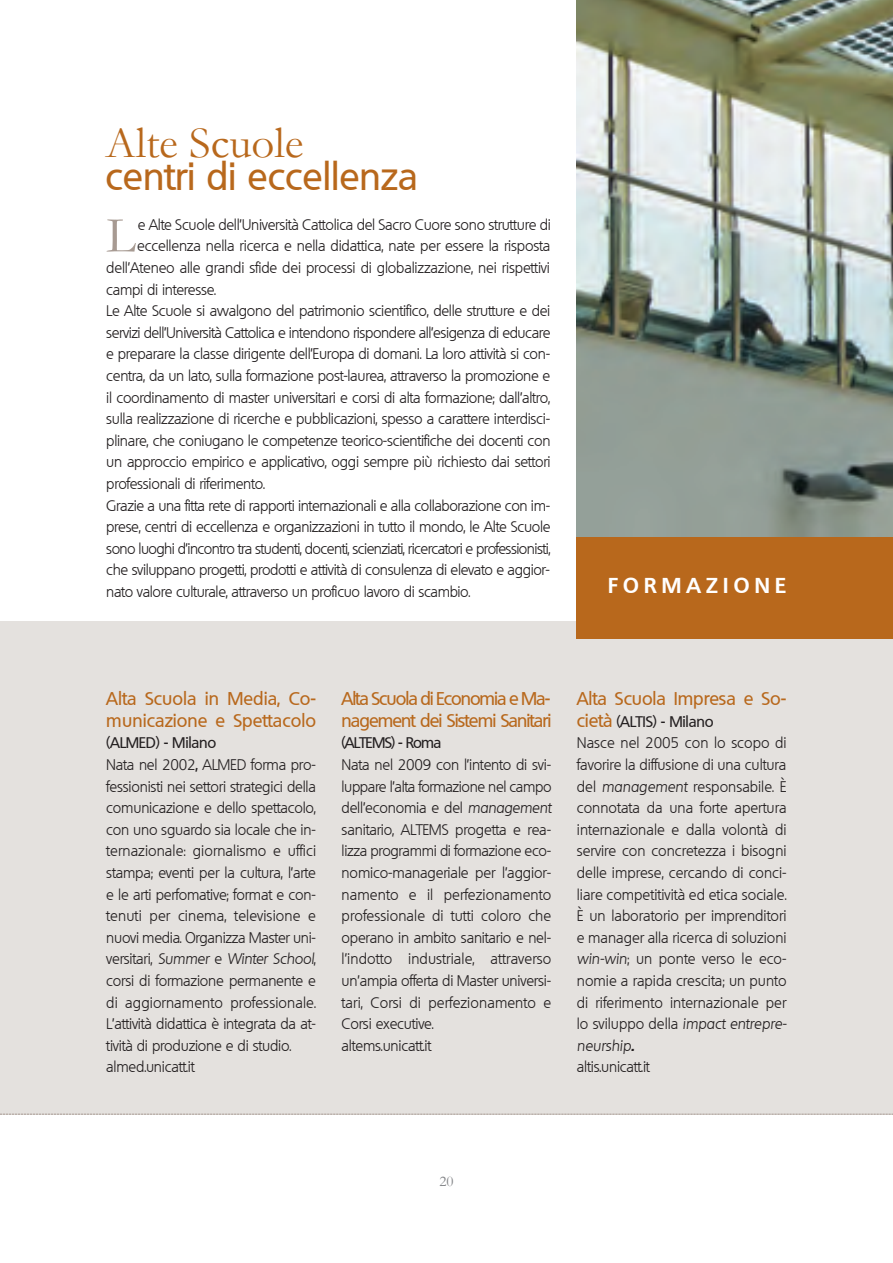
<style>
.page{position:relative;width:893px;height:1263px;background:#fff}
.page>*{position:absolute;margin:0;border:0;box-sizing:border-box;transform-origin:0 0}
.t1{font:51.45px "Garamond";color:#a79a92}
.t2{font:45px "Garamond";color:#b8681c}
.t3{font:500 37.5px "Quebec";color:#b8681c}
.t4{font:700 21px "Quebec";letter-spacing:.25em;color:#fff}
.t5{font:500 18px/21.6px "Quebec";letter-spacing:-.005em;color:#b8681c}
.t6{font:500 18px/21.6px "Quebec";letter-spacing:-.05em;color:#b8681c}
.t7{font:300 15px/21.6px "Quebec";letter-spacing:-.015em;color:#231f20}
.t8{font:300 15px "Quebec";letter-spacing:-.04em;color:#231f20}
.t9{font:500 15px "Quebec";letter-spacing:-.05em;color:#231f20}
.t10{font:15px "Garamond";color:#808285}
.s1{font-weight:500}
.s2{font-style:italic}
.s3{font-weight:500;font-size:18px;color:#b8681c}
.s4{font-weight:700;font-style:italic}
</style>
<div class="page">
<div style="left:0;top:621px;width:892px;height:493px;background:#e4e1de"></div>
<img style="left:577px;top:0;width:316px;height:537px">
<div style="left:577px;top:538px;width:316px;height:101px;background:#b8681c"></div>
<svg style="left:0;top:1114px;width:893px;height:1px"></svg>
<h2 class="t2" style="left:105px;top:118px;width:200px">Alte Scuole</h2>
<h3 class="t3" style="left:105px;top:152px;width:314px">centri di eccellenza</h3>
<h1 class="t1" style="left:106px;top:207px;width:31px">L</h1>
<p class="t7" style="left:138px;top:214px;width:415px">e Alte Scuole dell’Università Cattolica del Sacro Cuore sono strutture di</p>
<p class="t7" style="left:137px;top:235px;width:415px">eccellenza nella ricerca e nella didattica, nate per essere la risposta</p>
<p class="t7" style="left:106px;top:257px;width:445px">dell’Ateneo alle grandi sfide dei processi di globalizzazione, nei rispettivi</p>
<p class="t7" style="left:106px;top:278px;width:111px">campi di interesse.</p>
<p class="t7" style="left:106px;top:300px;width:446px">Le Alte Scuole si avvalgono del patrimonio scientifico, delle strutture e dei</p>
<p class="t7" style="left:106px;top:322px;width:446px">servizi dell’Università Cattolica e intendono rispondere all’esigenza di educare</p>
<p class="t7" style="left:106px;top:343px;width:445px">e preparare la classe dirigente dell’Europa di domani. La loro attività si con-</p>
<p class="t7" style="left:106px;top:365px;width:446px">centra, da un lato, sulla formazione post-laurea, attraverso la promozione e</p>
<p class="t7" style="left:106px;top:386px;width:446px">il coordinamento di master universitari e corsi di alta formazione; dall’altro,</p>
<p class="t7" style="left:106px;top:408px;width:445px">sulla realizzazione di ricerche e pubblicazioni, spesso a carattere interdisci-</p>
<p class="t7" style="left:106px;top:430px;width:446px">plinare, che coniugano le competenze teorico-scientifiche dei docenti con</p>
<p class="t7" style="left:106px;top:451px;width:446px">un approccio empirico e applicativo, oggi sempre più richiesto dai settori</p>
<p class="t7" style="left:106px;top:473px;width:160px">professionali di riferimento.</p>
<p class="t7" style="left:106px;top:494px;width:445px">Grazie a una fitta rete di rapporti internazionali e alla collaborazione con im-</p>
<p class="t7" style="left:106px;top:516px;width:446px">prese, centri di eccellenza e organizzazioni in tutto il mondo, le Alte Scuole</p>
<p class="t8" style="left:106px;top:539px;width:446px">sono luoghi d’incontro tra studenti, docenti, scienziati, ricercatori e professionisti,</p>
<p class="t7" style="left:106px;top:559px;width:445px">che sviluppano progetti, prodotti e attività di consulenza di elevato e aggior-</p>
<p class="t7" style="left:106px;top:581px;width:366px">nato valore culturale, attraverso un proficuo lavoro di scambio.</p>
<h3 class="t4" style="left:608px;top:572px;width:179px">FORMAZIONE</h3>
<p class="t5" style="left:106px;top:688px;width:211px">Alta Scuola in Media, Co&shy;municazione e Spettacolo</p>
<p class="t7" style="left:106px;top:732px;width:211px"><span class="s1">(ALMED) - Milano<br></span>Nata nel 2002<span class="s1">,</span> ALMED forma pro&shy;fessionisti nei settori strategici della comunicazione e dello spettacolo, con uno sguardo sia locale che in&shy;ternazionale: giornalismo e uffici stampa; eventi per la cultura, l’arte e le arti perfomative; format e con&shy;tenuti per cinema, televisione e nuovi media. Organizza Master uni&shy;versitari, <span class="s2">Summer</span> e <span class="s2">Winter School</span>, corsi di formazione permanente e di aggiornamento professionale.<br>L’attività didattica è integrata da at&shy;tività di produzione e di studio. almed.unicatt.it</p>
<p class="t6" style="left:342px;top:688px;width:211px">Alta Scuola di Economia e Ma&shy;nagement dei Sistemi Sanitari</p>
<p class="t9" style="left:342px;top:733px;width:101px">(ALTEMS) - Roma</p>
<p class="t7" style="left:342px;top:754px;width:211px">Nata nel 2009 con l’intento di svi&shy;luppare l’alta formazione nel campo dell’economia e del <span class="s2">management </span>sanitario, ALTEMS progetta e rea&shy;lizza programmi di formazione eco&shy;nomico-manageriale per l’aggior&shy;namento e il perfezionamento professionale di tutti coloro che operano in ambito sanitario e nel&shy;l’indotto industriale, attraverso un’ampia offerta di Master universi&shy;tari, Corsi di perfezionamento e<br>Corsi executive.<br>altems.unicatt.it</p>
<p class="t5" style="left:577px;top:688px;width:211px">Alta Scuola Impresa e So-</p>
<p class="t7" style="left:577px;top:710px;width:211px"><span class="s3">cietà</span> <span class="s1">(ALTIS) - Milano<br></span>Nasce nel 2005 con lo scopo di favorire la diffusione di una cultura del <span class="s2">management</span> responsabile. È connotata da una forte apertura internazionale e dalla volontà di servire con concretezza i bisogni delle imprese, cercando di conci&shy;liare competitività ed etica sociale.<br>È un laboratorio per imprenditori e manager alla ricerca di soluzioni <span class="s2">win-win</span>; un ponte verso le eco&shy;nomie a rapida crescita; un punto di riferimento internazionale per lo sviluppo della <span class="s2">impact entrepre&shy;neurship</span><span class="s4">.<br></span>altis.unicatt.it</p>
<p class="t10" style="left:439px;top:1173px;width:16px">20</p>
</div>
